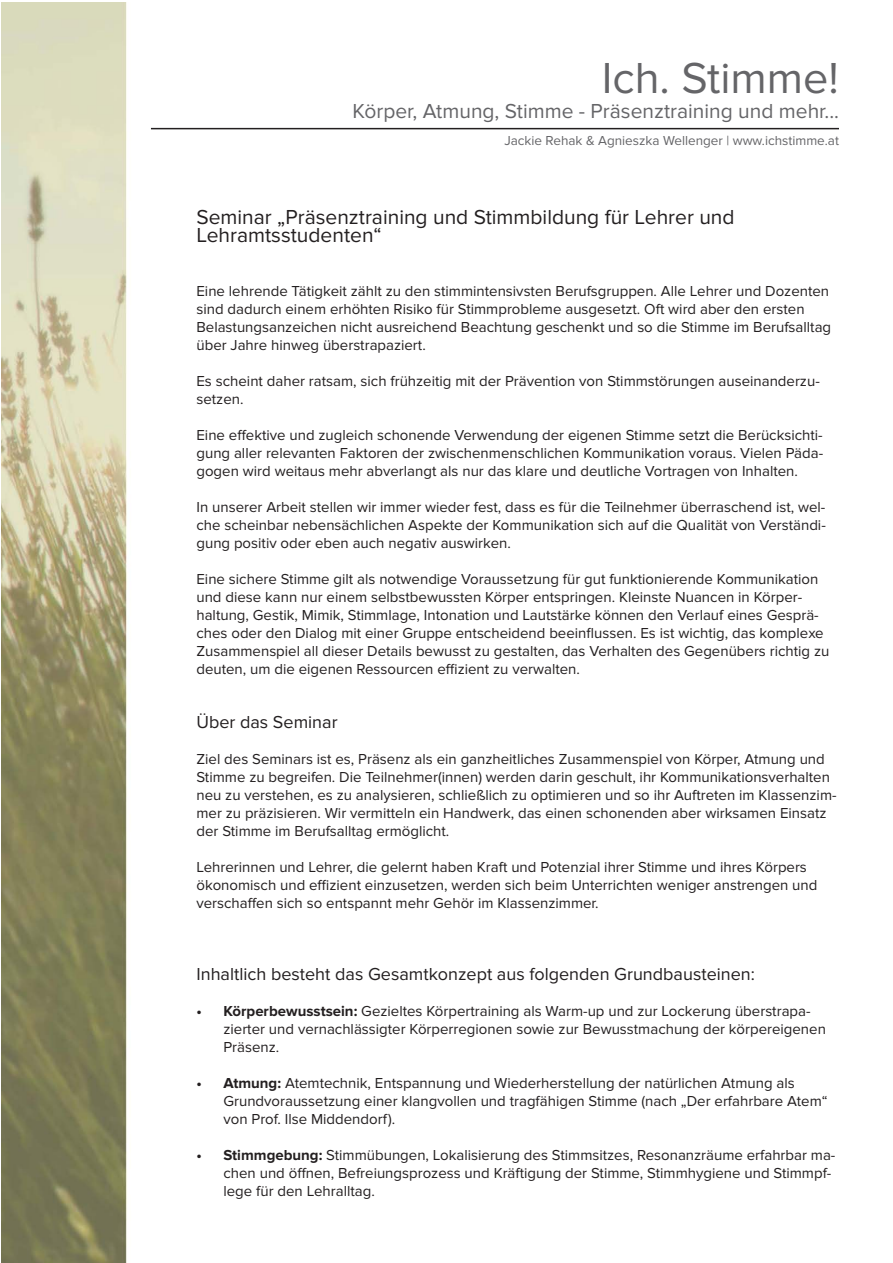
<style>
.page{position:relative;width:893px;height:1263px;background:#fff}
.page>*{position:absolute;margin:0;border:0;box-sizing:border-box;transform-origin:0 0}
.t1{font:45px "Proxima Nova";color:#656568}
.t2{font:21px "Proxima Nova";color:#231f20}
.t3{font:21px "Proxima Nova";color:#656568}
.t4{font:18px "Proxima Nova";color:#231f20}
.t5{font:15px/18px "Proxima Nova";color:#231f20}
.t6{font:13.5px "Proxima Nova";color:#656568}
.s1{font-weight:700}
</style>
<div class="page">
<img style="left:2px;top:2px;width:837px;height:1261px">
<hr style="left:151px;top:128px;width:688px;height:1px;background:#231f20">
<p class="t1" style="left:602px;top:52px;width:239px">Ich. Stimme!</p>
<p class="t3" style="left:353px;top:99px;width:488px">Körper, Atmung, Stimme - Präsenztraining und mehr...</p>
<p class="t6" style="left:504px;top:133px;width:336px">Jackie Rehak &amp; Agnieszka Wellenger | www.ichstimme.at</p>
<p class="t2" style="left:196px;top:205px;width:540px">Seminar „Präsenztraining und Stimmbildung für Lehrer und</p>
<p class="t2" style="left:196px;top:223px;width:187px">Lehramtsstudenten“</p>
<p class="t5" style="left:196px;top:282px;width:636px">Eine lehrende Tätigkeit zählt zu den stimmintensivsten Berufsgruppen. Alle Lehrer und Dozenten sind dadurch einem erhöhten Risiko für Stimmprobleme ausgesetzt. Oft wird aber den ersten Belastungsanzeichen nicht ausreichend Beachtung geschenkt und so die Stimme im Berufsalltag über Jahre hinweg überstrapaziert.</p>
<p class="t5" style="left:196px;top:372px;width:625px">Es scheint daher ratsam, sich frühzeitig mit der Prävention von Stimmstörungen auseinanderzu&shy;setzen.</p>
<p class="t5" style="left:196px;top:426px;width:628px;text-align:justify">Eine effektive und zugleich schonende Verwendung der eigenen Stimme setzt die Berücksichti&shy;gung aller relevanten Faktoren der zwischenmenschlichen Kommunikation voraus. Vielen Päda&shy;gogen wird weitaus mehr abverlangt als nur das klare und deutliche Vortragen von Inhalten.</p>
<p class="t5" style="left:196px;top:498px;width:631px;text-align:justify">In unserer Arbeit stellen wir immer wieder fest, dass es für die Teilnehmer überraschend ist, wel&shy;che scheinbar nebensächlichen Aspekte der Kommunikation sich auf die Qualität von Verständi&shy;gung positiv oder eben auch negativ auswirken.</p>
<p class="t5" style="left:196px;top:570px;width:634px">Eine sichere Stimme gilt als notwendige Voraussetzung für gut funktionierende Kommunikation und diese kann nur einem selbstbewussten Körper entspringen. Kleinste Nuancen in Körper&shy;haltung, Gestik, Mimik, Stimmlage, Intonation und Lautstärke können den Verlauf eines Gesprä&shy;ches oder den Dialog mit einer Gruppe entscheidend beeinflussen. Es ist wichtig, das komplexe Zusammenspiel all dieser Details bewusst zu gestalten, das Verhalten des Gegenübers richtig zu deuten, um die eigenen Ressourcen effizient zu verwalten.</p>
<p class="t4" style="left:196px;top:711px;width:143px">Über das Seminar</p>
<p class="t5" style="left:196px;top:750px;width:642px">Ziel des Seminars ist es, Präsenz als ein ganzheitliches Zusammenspiel von Körper, Atmung und Stimme zu begreifen. Die Teilnehmer(innen) werden darin geschult, ihr Kommunikationsverhalten neu zu verstehen, es zu analysieren, schließlich zu optimieren und so ihr Auftreten im Klassenzim&shy;mer zu präzisieren. Wir vermitteln ein Handwerk, das einen schonenden aber wirksamen Einsatz der Stimme im Berufsalltag ermöglicht.</p>
<p class="t5" style="left:196px;top:858px;width:622px">Lehrerinnen und Lehrer, die gelernt haben Kraft und Potenzial ihrer Stimme und ihres Körpers ökonomisch und effizient einzusetzen, werden sich beim Unterrichten weniger anstrengen und verschaffen sich so entspannt mehr Gehör im Klassenzimmer.</p>
<p class="t4" style="left:196px;top:963px;width:560px">Inhaltlich besteht das Gesamtkonzept aus folgenden Grundbausteinen:</p>
<p class="t5" style="left:223px;top:1002px;width:604px;text-indent:-27px"><span class="s1">• Körperbewusstsein:</span> Gezieltes Körpertraining als Warm-up und zur Lockerung überstrapa&shy;zierter und vernachlässigter Körperregionen sowie zur Bewusstmachung der körpereigenen<br>Präsenz.</p>
<p class="t5" style="left:223px;top:1074px;width:606px;text-indent:-27px"><span class="s1">• Atmung:</span> Atemtechnik, Entspannung und Wiederherstellung der natürlichen Atmung als<br>Grundvoraussetzung einer klangvollen und tragfähigen Stimme (nach „Der erfahrbare Atem“ von Prof. Ilse Middendorf).</p>
<p class="t5" style="left:223px;top:1146px;width:613px;text-indent:-27px"><span class="s1">• Stimmgebung:</span> Stimmübungen, Lokalisierung des Stimmsitzes, Resonanzräume erfahrbar ma&shy;chen und öffnen, Befreiungsprozess und Kräftigung der Stimme, Stimmhygiene und Stimmpf&shy;lege für den Lehralltag.</p>
</div>
